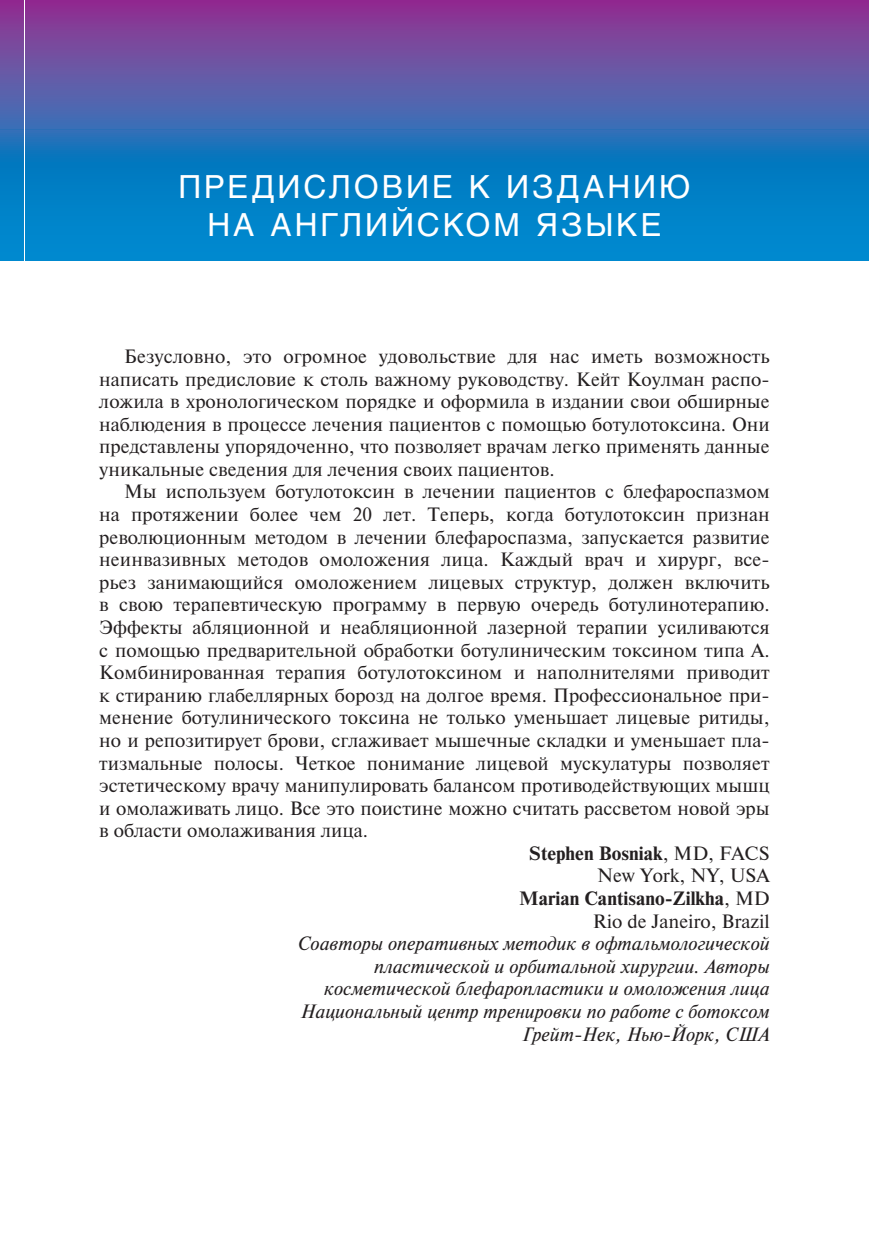
<style>
.page{position:relative;width:869px;height:1241px;background:#fff}
.page>*{position:absolute;margin:0;border:0;box-sizing:border-box;transform-origin:0 0}
.t1{font:31.5px/37.8px "Helios";letter-spacing:.09em;color:#fff;text-align:center}
.t2{font:19.25px/22.6px "Newton";color:#231f20;text-align:justify}
.t3{font:italic 19.25px/22.6px "Newton";color:#231f20;text-align:right}
.t4{font:700 19.25px "Newton";color:#231f20}
.s1{font-weight:400}
</style>
<div class="page">
<svg style="left:0;top:0;width:24px;height:260px;background:#3867b4"></svg>
<svg style="left:26px;top:0;width:842px;height:260px;background:#3867b4"></svg>
<h1 class="t1" style="left:178px;top:171px;width:513px">ПРЕДИСЛОВИЕ К ИЗДАНИЮ<br>НА АНГЛИЙСКОМ ЯЗЫКЕ</h1>
<p class="t2" style="left:99px;top:346px;width:671px;text-indent:25px">Безусловно, это огромное удовольствие для нас иметь возможность написать предисловие к столь важному руководству. Кейт Коулман распо&shy;ложила в хронологическом порядке и оформила в издании свои обширные наблюдения в процессе лечения пациентов с помощью ботулотоксина. Они представлены упорядоченно, что позволяет врачам легко применять данные уникальные сведения для лечения своих пациентов.</p>
<p class="t2" style="left:124px;top:482px;width:646px">Мы используем ботулотоксин в лечении пациентов с блефароспазмом</p>
<p class="t2" style="left:99px;top:504px;width:671px">на протяжении более чем 20 лет. Теперь, когда ботулотоксин признан</p>
<p class="t2" style="left:99px;top:527px;width:671px">революционным методом в лечении блефароспазма, запускается развитие</p>
<p class="t2" style="left:99px;top:549px;width:671px">неинвазивных методов омоложения лица. Каждый врач и хирург, все-</p>
<p class="t2" style="left:99px;top:572px;width:671px">рьез занимающийся омоложением лицевых структур, должен включить</p>
<p class="t2" style="left:99px;top:595px;width:671px">в свою терапевтическую программу в первую очередь ботулинотерапию.</p>
<p class="t2" style="left:99px;top:617px;width:671px">Эффекты абляционной и неабляционной лазерной терапии усиливаются</p>
<p class="t2" style="left:99px;top:640px;width:671px">с помощью предварительной обработки ботулиническим токсином типа А.</p>
<p class="t2" style="left:99px;top:662px;width:671px">Комбинированная терапия ботулотоксином и наполнителями приводит</p>
<p class="t2" style="left:99px;top:685px;width:671px">к стиранию глабеллярных борозд на долгое время. Профессиональное при-</p>
<p class="t2" style="left:99px;top:707px;width:671px">менение ботулинического токсина не только уменьшает лицевые ритиды,</p>
<p class="t2" style="left:99px;top:730px;width:671px">но и репозитирует брови, сглаживает мышечные складки и уменьшает пла-</p>
<p class="t2" style="left:99px;top:753px;width:671px">тизмальные полосы. Четкое понимание лицевой мускулатуры позволяет</p>
<p class="t2" style="left:99px;top:775px;width:671px">эстетическому врачу манипулировать балансом противодействующих мышц</p>
<p class="t2" style="left:99px;top:798px;width:671px">и омолаживать лицо. Все это поистине можно считать рассветом новой эры</p>
<p class="t2" style="left:99px;top:820px;width:270px">в области омолаживания лица.</p>
<p class="t4" style="left:528px;top:845px;width:242px">Stephen Bosniak<span class="s1">, MD, FACS</span></p>
<p class="t2" style="left:596px;top:865px;width:174px">New York, NY, USA</p>
<p class="t4" style="left:519px;top:891px;width:252px">Marian Cantisano-Zilkha<span class="s1">, MD</span></p>
<p class="t2" style="left:592px;top:911px;width:178px">Rio de Janeiro, Brazil</p>
<p class="t3" style="left:297px;top:933px;width:473px">Соавторы оперативных методик в офтальмологической пластической и орбитальной хирургии. Авторы косметической блефаропластики и омоложения лица Национальный центр тренировки по работе с ботоксом Грейт-Нек, Нью-Йорк, США</p>
</div>
